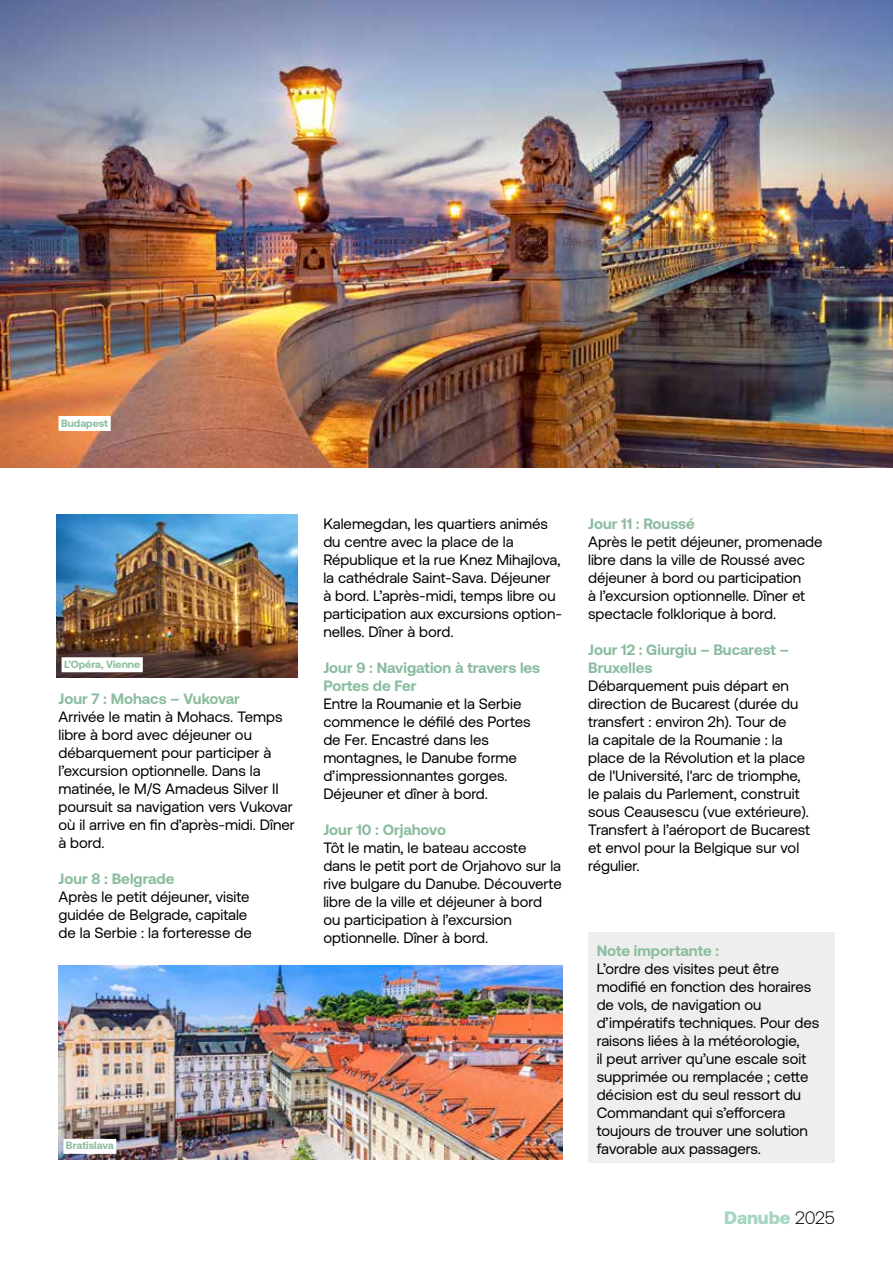
<style>
.page{position:relative;width:893px;height:1263px;background:#fff}
.page>*{position:absolute;margin:0;border:0;box-sizing:border-box;transform-origin:0 0}
.t1{font:900 18px "Aeonik";color:#a6d5c2}
.t2{font:15px/18px "Aeonik";color:#000}
.t3{font:700 15px/18px "Aeonik";color:#8abc9e}
.t4{font:700 10.5px "Aeonik";color:#8abc9e}
.s1{font-weight:300;color:#000}
</style>
<div class="page">
<img style="left:0;top:0;width:893px;height:468px">
<img style="left:57px;top:514px;width:241px;height:163px">
<div style="left:62px;top:657px;width:81px;height:15px;background:#fff"></div>
<img style="left:59px;top:965px;width:504px;height:194px">
<div style="left:63px;top:1139px;width:53px;height:15px;background:#fff"></div>
<div style="left:59px;top:416px;width:52px;height:15px;background:#fff"></div>
<div style="left:588px;top:932px;width:246px;height:230px;background:#eee"></div>
<p class="t4" style="left:61px;top:417px;width:48px">Budapest</p>
<p class="t4" style="left:64px;top:658px;width:78px">L'Opéra, Vienne</p>
<p class="t3" style="left:59px;top:690px;width:183px">Jour 7 : Mohacs – Vukovar</p>
<p class="t2" style="left:59px;top:708px;width:238px">Arrivée le matin à Mohacs. Temps libre à bord avec déjeuner ou débarquement pour participer à l’excursion optionnelle. Dans la matinée, le M/S Amadeus Silver II poursuit sa navigation vers Vukovar où il arrive en fin d’après-midi. Dîner à bord.</p>
<p class="t3" style="left:59px;top:870px;width:117px">Jour 8 : Belgrade</p>
<p class="t2" style="left:59px;top:888px;width:195px">Après le petit déjeuner, visite guidée de Belgrade, capitale de la Serbie : la forteresse de</p>
<p class="t4" style="left:66px;top:1140px;width:49px">Bratislava</p>
<p class="t2" style="left:323px;top:514px;width:240px">Kalemegdan, les quartiers animés du centre avec la place de la République et la rue Knez Mihajlova, la cathédrale Saint-Sava. Déjeuner à bord. L’après-midi, temps libre ou participation aux excursions option&shy;nelles. Dîner à bord.</p>
<p class="t3" style="left:323px;top:658px;width:218px">Jour 9 : Navigation à travers les<br>Portes de Fer</p>
<p class="t2" style="left:323px;top:694px;width:209px">Entre la Roumanie et la Serbie commence le défilé des Portes de Fer. Encastré dans les montagnes, le Danube forme d’impressionnantes gorges.<br>Déjeuner et dîner à bord.</p>
<p class="t3" style="left:323px;top:820px;width:124px">Jour 10 : Orjahovo</p>
<p class="t2" style="left:323px;top:838px;width:240px">Tôt le matin, le bateau accoste dans le petit port de Orjahovo sur la rive bulgare du Danube. Découverte libre de la ville et déjeuner à bord ou participation à l’excursion optionnelle. Dîner à bord.</p>
<p class="t3" style="left:588px;top:514px;width:108px">Jour 11 : Roussé</p>
<p class="t2" style="left:588px;top:532px;width:236px">Après le petit déjeuner, promenade libre dans la ville de Roussé avec déjeuner à bord ou participation<br>à l’excursion optionnelle. Dîner et spectacle folklorique à bord.</p>
<p class="t3" style="left:588px;top:640px;width:202px">Jour 12 : Giurgiu – Bucarest –<br>Bruxelles</p>
<p class="t2" style="left:588px;top:676px;width:223px">Débarquement puis départ en direction de Bucarest (durée du transfert : environ 2h). Tour de<br>la capitale de la Roumanie : la place de la Révolution et la place de l'Université, l'arc de triomphe, le palais du Parlement, construit sous Ceausescu (vue extérieure).<br>Transfert à l’aéroport de Bucarest et envol pour la Belgique sur vol régulier.</p>
<p class="t3" style="left:597px;top:941px;width:124px">Note importante :</p>
<p class="t2" style="left:597px;top:960px;width:224px">L’ordre des visites peut être modifié en fonction des horaires de vols, de navigation ou d’impératifs techniques. Pour des raisons liées à la météorologie,<br>il peut arriver qu’une escale soit supprimée ou remplacée ; cette décision est du seul ressort du<br>Commandant qui s’efforcera toujours de trouver une solution favorable aux passagers.</p>
<p class="t1" style="left:724px;top:1207px;width:112px">Danube <span class="s1">2025</span></p>
</div>
